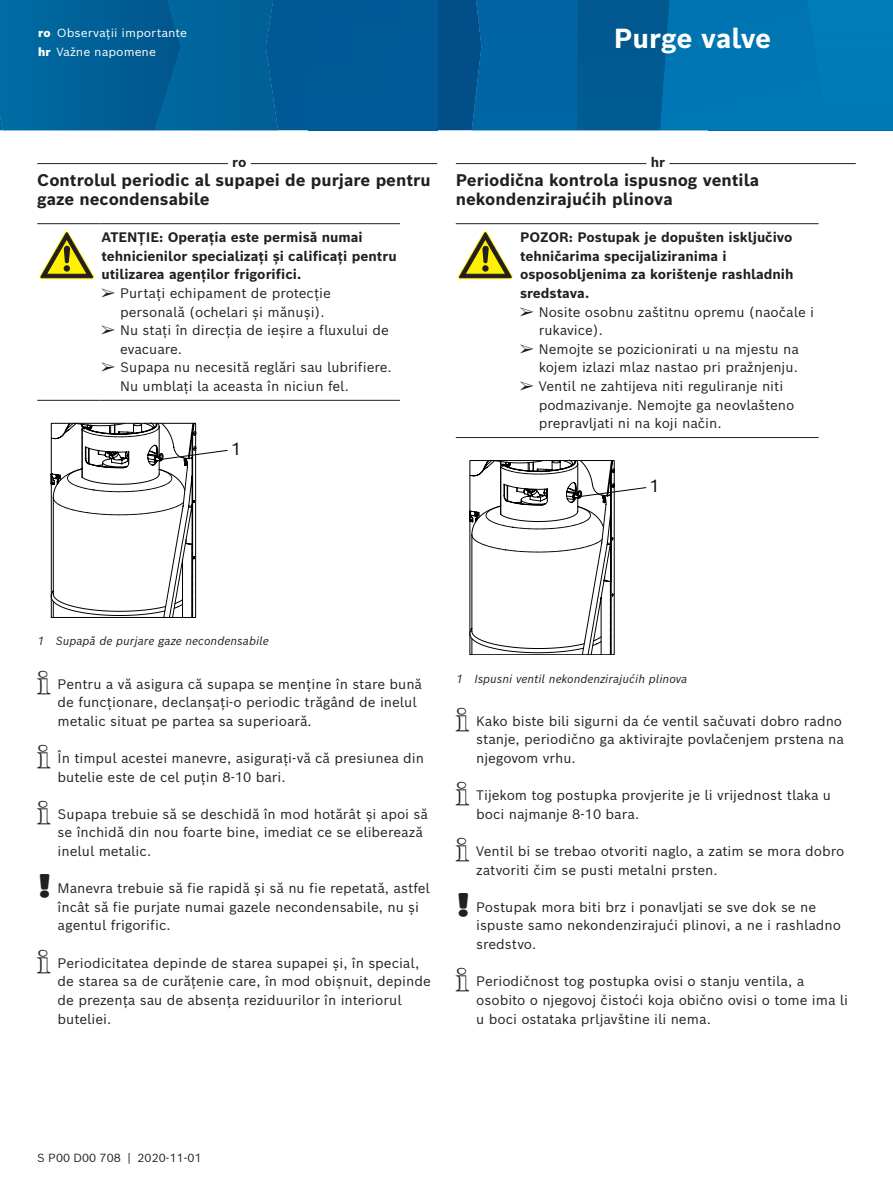
<style>
.page{position:relative;width:893px;height:1191px;background:#fff}
.page>*{position:absolute;margin:0;border:0;box-sizing:border-box;transform-origin:0 0}
.Produkt_Sachnummer{font:700 27px "Bosch Sans";color:#fff}
.t1{font:16.95px "Bosch Sans";color:#000001}
.Heading4_LangSepara{font:700 16.5px/18.6px "Bosch Sans";color:#231f20}
.t2{font:13.5px/18.6px "Bosch Sans";color:#231f20}
.Warning1Type_1-0{font:700 13.5px/18.6px "Bosch Sans";color:#231f20}
.LangSeparation_0-0{font:700 13.5px "Bosch Sans";color:#231f20}
.FigLegend_0-0{font:italic 11.55px "Bosch Sans";color:#231f20}
.Nomenclature_0-1{font:11.55px "Bosch Sans";color:#fff;scale:1.05 1}
.t3{font:11.55px "Bosch Sans";color:#231f20}
.Languages_0-1{font:900 11.55px "Bosch Sans";color:#fff}
.s1{font-family:"AA Diagnostics";font-size:15px}
.s2{font-family:"AA Diagnostics";font-size:16.5px}
</style>
<div class="page">
<div style="left:279px;top:0;width:159px;height:130px;background:#005a96"></div>
<svg style="left:0;top:0;width:279px;height:130px;background:#006299"></svg>
<div style="left:438px;top:0;width:34px;height:130px;background:#014e88"></div>
<svg style="left:472px;top:0;width:421px;height:130px;background:#006ca8"></svg>
<hr style="left:37px;top:163px;width:400px;height:1px;background:#231f20">
<div style="left:228px;top:155px;width:23px;height:15px;background:#fff"></div>
<hr style="left:37px;top:223px;width:62px;height:1px;background:#231f20">
<hr style="left:99px;top:223px;width:301px;height:1px;background:#231f20">
<hr style="left:37px;top:400px;width:62px;height:1px;background:#231f20">
<hr style="left:99px;top:400px;width:301px;height:1px;background:#231f20">
<svg style="left:39px;top:231px;width:55px;height:48px"></svg>
<svg style="left:51px;top:422px;width:177px;height:195px"></svg>
<hr style="left:456px;top:163px;width:400px;height:1px;background:#231f20">
<div style="left:646px;top:155px;width:23px;height:15px;background:#fff"></div>
<hr style="left:456px;top:223px;width:62px;height:1px;background:#231f20">
<hr style="left:518px;top:223px;width:301px;height:1px;background:#231f20">
<hr style="left:456px;top:437px;width:62px;height:1px;background:#231f20">
<hr style="left:518px;top:437px;width:301px;height:1px;background:#231f20">
<svg style="left:458px;top:231px;width:55px;height:48px"></svg>
<svg style="left:469px;top:460px;width:178px;height:195px"></svg>
<p class="Nomenclature_0-1" style="left:57px;top:25px;width:125px">Observaţii importante</p>
<p class="Nomenclature_0-1" style="left:56px;top:44px;width:96px">Važne napomene</p>
<p class="Languages_0-1" style="left:38px;top:25px;width:14px">ro</p>
<p class="Languages_0-1" style="left:38px;top:44px;width:14px">hr</p>
<p class="Produkt_Sachnummer" style="left:614px;top:20px;width:159px">Purge valve</p>
<p class="LangSeparation_0-0" style="left:232px;top:153px;width:16px">ro</p>
<p class="Heading4_LangSepara" style="left:37px;top:170px;width:395px">Controlul periodic al supapei de purjare pentru gaze necondensabile</p>
<p class="Warning1Type_1-0" style="left:101px;top:228px;width:297px">ATENȚIE: Operația este permisă numai tehnicienilor specializați și calificați pentru utilizarea agenților frigorifici.</p>
<p class="t2" style="left:120px;top:283px;width:212px;text-indent:-19px"><span class="s1">¶</span> Purtați echipament de protecție personală (ochelari și mănuși).</p>
<p class="t2" style="left:120px;top:320px;width:270px;text-indent:-19px"><span class="s1">¶</span> Nu stați în direcția de ieșire a fluxului de evacuare.</p>
<p class="t2" style="left:120px;top:358px;width:273px;text-indent:-19px"><span class="s1">¶</span> Supapa nu necesită reglări sau lubrifiere.<br>Nu umblați la aceasta în niciun fel.</p>
<p class="t1" style="left:231px;top:437px;width:12px">1</p>
<p class="LangSeparation_0-0" style="left:651px;top:153px;width:16px">hr</p>
<p class="Heading4_LangSepara" style="left:456px;top:170px;width:305px">Periodična kontrola ispusnog ventila nekondenzirajućih plinova</p>
<p class="Warning1Type_1-0" style="left:520px;top:228px;width:275px">POZOR: Postupak je dopušten isključivo tehničarima specijaliziranima i osposobljenima za korištenje rashladnih sredstava.</p>
<p class="t2" style="left:539px;top:302px;width:277px;text-indent:-19px"><span class="s1">¶</span> Nosite osobnu zaštitnu opremu (naočale i rukavice).</p>
<p class="t2" style="left:520px;top:339px;width:280px;text-align:right"><span class="s1">¶</span> Nemojte se pozicionirati u na mjestu na kojem izlazi mlaz nastao pri pražnjenju.</p>
<p class="t2" style="left:539px;top:376px;width:257px;text-indent:-19px"><span class="s1">¶</span> Ventil ne zahtijeva niti reguliranje niti podmazivanje. Nemojte ga neovlašteno prepravljati ni na koji način.</p>
<p class="t1" style="left:649px;top:474px;width:12px">1</p>
<p class="FigLegend_0-0" style="left:37px;top:633px;width:233px">1 Supapă de purjare gaze necondensabile</p>
<p class="t2" style="left:58px;top:674px;width:366px;text-indent:-20px"><span class="s2">i</span> Pentru a vă asigura că supapa se menține în stare bună de funcționare, declanșați-o periodic trăgând de inelul metalic situat pe partea sa superioară.</p>
<p class="t2" style="left:58px;top:748px;width:368px;text-indent:-20px"><span class="s2">i</span> În timpul acestei manevre, asigurați-vă că presiunea din butelie este de cel puțin 8-10 bari.</p>
<p class="t2" style="left:58px;top:804px;width:372px;text-indent:-20px"><span class="s2">i</span> Supapa trebuie să se deschidă în mod hotărât și apoi să se închidă din nou foarte bine, imediat ce se eliberează inelul metalic.</p>
<p class="t2" style="left:58px;top:878px;width:374px;text-indent:-20px"><span class="s2">!</span> Manevra trebuie să fie rapidă și să nu fie repetată, astfel încât să fie purjate numai gazele necondensabile, nu și agentul frigorific.</p>
<p class="t2" style="left:58px;top:953px;width:375px;text-indent:-20px"><span class="s2">i</span> Periodicitatea depinde de starea supapei și, în special, de starea sa de curățenie care, în mod obișnuit, depinde de prezența sau de absența reziduurilor în interiorul buteliei.</p>
<p class="FigLegend_0-0" style="left:456px;top:670px;width:233px">1 Ispusni ventil nekondenzirajućih plinova</p>
<p class="t2" style="left:476px;top:711px;width:369px;text-indent:-20px"><span class="s2">i</span> Kako biste bili sigurni da će ventil sačuvati dobro radno stanje, periodično ga aktivirajte povlačenjem prstena na njegovom vrhu.</p>
<p class="t2" style="left:476px;top:785px;width:356px;text-indent:-20px"><span class="s2">i</span> Tijekom tog postupka provjerite je li vrijednost tlaka u boci najmanje 8-10 bara.</p>
<p class="t2" style="left:476px;top:841px;width:370px;text-indent:-20px"><span class="s2">i</span> Ventil bi se trebao otvoriti naglo, a zatim se mora dobro zatvoriti čim se pusti metalni prsten.</p>
<p class="t2" style="left:476px;top:897px;width:366px;text-indent:-20px"><span class="s2">!</span> Postupak mora biti brz i ponavljati se sve dok se ne ispuste samo nekondenzirajući plinovi, a ne i rashladno sredstvo.</p>
<p class="t2" style="left:476px;top:971px;width:373px;text-indent:-20px"><span class="s2">i</span> Periodičnost tog postupka ovisi o stanju ventila, a osobito o njegovoj čistoći koja obično ovisi o tome ima li u boci ostataka prljavštine ili nema.</p>
<p class="t3" style="left:37px;top:1150px;width:166px">S P00 D00 708 | 2020-11-01</p>
</div>
